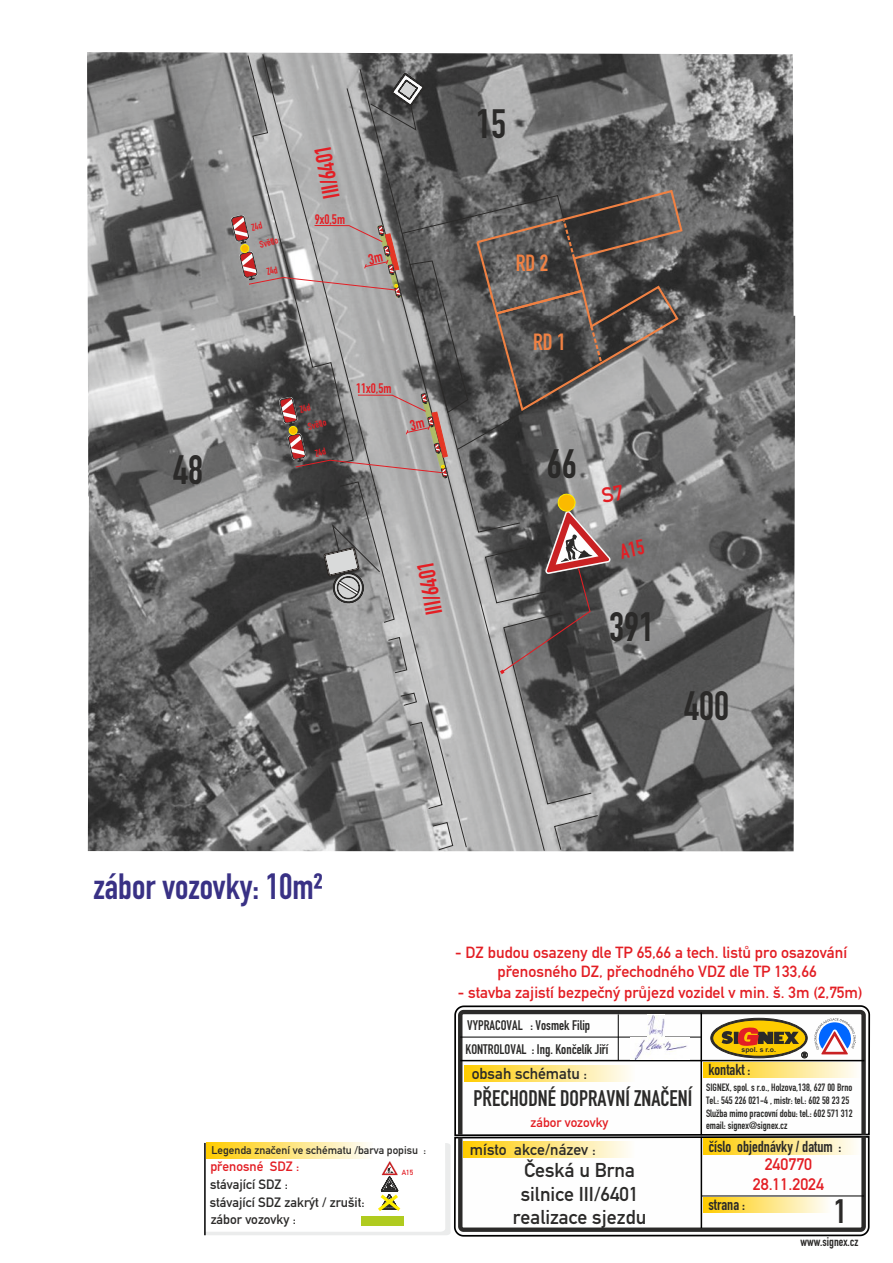
<style>
.page{position:relative;width:893px;height:1263px;background:#fff}
.page>*{position:absolute;margin:0;border:0;box-sizing:border-box;transform-origin:0 0}
.t1{font:40.35px "DIN Engschrift LTCE";color:#2b2a29}
.t2{font:36px "DIN Engschrift LTCE";color:#393185}
.t3{font:33.45px "DIN Mittelschrift LTCE";color:#2b2a29}
.t4{font:23.25px "DIN Engschrift LTCE";color:#e31e24}
.t5{font:23.1px "DIN Engschrift LTCE";color:#f08143}
.t6{font:22.2px "DIN Engschrift LTCE";color:#2b2a29}
.t7{font:19.8px/23.4px "DIN Mittelschrift LTCE";color:#2b2a29;text-align:center}
.t8{font:16.5px/19.6px "DIN Mittelschrift LTCE";color:#e31e24;text-align:center}
.t9{font:15.9px/18.9px "DIN Mittelschrift LTCE";color:#e31e24}
.t10{font:15.6px "DIN Engschrift LTCE";color:#2b2a29}
.t11{font:15.6px "DIN Mittelschrift LTCE";color:#2b2a29}
.t12{font:13.65px "DIN Engschrift LTCE";color:#2b2a29}
.t13{font:13.65px "DIN Engschrift LTCE";color:#e31e24}
.t14{font:13.35px/17.9px "DIN Mittelschrift LTCE";color:#2b2a29}
.t15{font:13.35px "DIN Mittelschrift LTCE";color:#e31e24}
.t16{font:13.2px "DIN Mittelschrift LTCE";color:#e31e24}
.t17{font:12.3px "DIN Engschrift LTCE";color:#2b2a29}
.t18{font:11.1px "DIN Mittelschrift LTCE";color:#2b2a29}
.t19{font:10.5px/13.6px "DIN Engschrift LTCE";color:#2b2a29}
.t20{font:9.75px "DIN Engschrift LTCE";color:#e31e24}
.t21{font:7.35px "DIN Mittelschrift LTCE";color:#e31e24}
.t22{font:700 7.05px "Arial";color:#2b2a29}
</style>
<div class="page">
<img style="left:87px;top:52px;width:707px;height:301px">
<img style="left:88px;top:315px;width:707px;height:536px">
<svg style="left:454px;top:1005px;width:417px;height:130px"></svg>
<svg style="left:458px;top:1010px;width:408px;height:125px"></svg>
<hr style="left:460px;top:1037px;width:242px;height:1px;background:#000">
<hr style="left:618px;top:1014px;width:1px;height:46px;background:#000">
<hr style="left:460px;top:1060px;width:404px;height:1px;background:#000">
<hr style="left:700px;top:1012px;width:2px;height:123px;background:#000">
<div style="left:711px;top:1018px;width:96px;height:40px;background:#2b2a29;border:1px solid #2b2a29;border-radius:50%"></div>
<svg style="left:712px;top:1020px;width:94px;height:36px"></svg>
<svg style="left:721px;top:1026px;width:86px;height:32px"></svg>
<div style="left:703px;top:1062px;width:157px;height:16px;background:linear-gradient(to right,#fc0,#fefdfb)"></div>
<div style="left:464px;top:1066px;width:171px;height:16px;background:linear-gradient(to right,#fc0,#fefdfb)"></div>
<svg style="left:814px;top:1018px;width:42px;height:36px"></svg>
<img style="left:630px;top:1038px;width:59px;height:22px">
<img style="left:648px;top:1014px;width:16px;height:23px">
<svg style="left:204px;top:1135px;width:666px;height:102px"></svg>
<svg style="left:206px;top:1143px;width:167px;height:15px;background:#fee47d"></svg>
<div style="left:361px;top:1216px;width:42px;height:9px;background:#b0cb1f"></div>
<svg style="left:231px;top:55px;width:453px;height:796px;background:#7e7c7c"></svg>
<p class="t20" style="left:259px;top:240px;width:20px;rotate:-13deg">Světlo</p>
<h3 class="t4" style="left:321px;top:200px;width:55px;rotate:-100deg">III/6401</h3>
<p class="t13" style="left:315px;top:213px;width:32px">9x0,5m</p>
<p class="t20" style="left:307px;top:422px;width:20px;rotate:-13deg">Světlo</p>
<p class="t13" style="left:356px;top:382px;width:37px">11x0,5m</p>
<h1 class="t1" style="left:476px;top:106px;width:32px">15</h1>
<h3 class="t5" style="left:516px;top:253px;width:34px">RD 2</h3>
<h3 class="t5" style="left:533px;top:332px;width:34px">RD 1</h3>
<h1 class="t1" style="left:173px;top:452px;width:32px">48</h1>
<h1 class="t1" style="left:547px;top:446px;width:32px">66</h1>
<h3 class="t4" style="left:424px;top:616px;width:55px;rotate:-100deg">III/6401</h3>
<h1 class="t1" style="left:609px;top:609px;width:47px">391</h1>
<h1 class="t1" style="left:684px;top:688px;width:47px">400</h1>
<h2 class="t2" style="left:94px;top:870px;width:230px">zábor vozovky: 10m²</h2>
<p class="t9" style="left:497px;top:944px;width:351px;text-indent:-42px">- DZ budou osazeny dle TP 65,66 a tech. listů pro osazování přenosného DZ, přechodného VDZ dle TP 133,66</p>
<p class="t9" style="left:458px;top:984px;width:406px">- stavba zajistí bezpečný průjezd vozidel v min. š. 3m (2,75m)</p>
<p class="t12" style="left:467px;top:1019px;width:124px">VYPRACOVAL : Vosmek Filip</p>
<p class="t18" style="left:211px;top:1145px;width:216px">Legenda značení ve schématu /barva popisu :</p>
<p class="t21" style="left:402px;top:1169px;width:13px">A15</p>
<p class="t14" style="left:211px;top:1211px;width:87px">zábor vozovky :</p>
<p class="t15" style="left:210px;top:1160px;width:90px">přenosné SDZ :</p>
<p class="t14" style="left:210px;top:1176px;width:157px">stávající SDZ :<br>stávající SDZ zakrýt / zrušit:</p>
<p class="t12" style="left:465px;top:1043px;width:144px">KONTROLOVAL : Ing. Končelík Jiří</p>
<h3 class="t6" style="left:474px;top:1088px;width:220px">PŘECHODNÉ DOPRAVNÍ ZNAČENÍ</h3>
<p class="t22" style="left:741px;top:1047px;width:36px">spol. s r.o.</p>
<p class="t11" style="left:472px;top:1066px;width:117px">obsah schématu :</p>
<p class="t10" style="left:708px;top:1063px;width:44px">kontakt :</p>
<p class="t19" style="left:706px;top:1081px;width:148px">SIGNEX, spol. s r.o., Holzova,138, 627 00 Brno<br>Tel.: 545 226 021-4 , mistr: tel.: 602 58 23 25</p>
<p class="t19" style="left:706px;top:1107px;width:148px;line-height:12.5px">Služba mimo pracovní dobu: tel.: 602 571 312 email: signex@signex.cz</p>
<p class="t16" style="left:530px;top:1116px;width:79px">zábor vozovky</p>
<p class="t11" style="left:470px;top:1142px;width:127px">místo akce/název :</p>
<p class="t7" style="left:513px;top:1159px;width:135px">Česká u Brna silnice III/6401 realizace sjezdu</p>
<p class="t10" style="left:708px;top:1139px;width:135px">číslo objednávky / datum :</p>
<p class="t10" style="left:708px;top:1197px;width:38px">strana :</p>
<p class="t8" style="left:753px;top:1155px;width:73px">240770<br>28.11.2024</p>
<h3 class="t3" style="left:833px;top:1196px;width:18px">1</h3>
<p class="t17" style="left:800px;top:1236px;width:59px">www.signex.cz</p>
</div>
